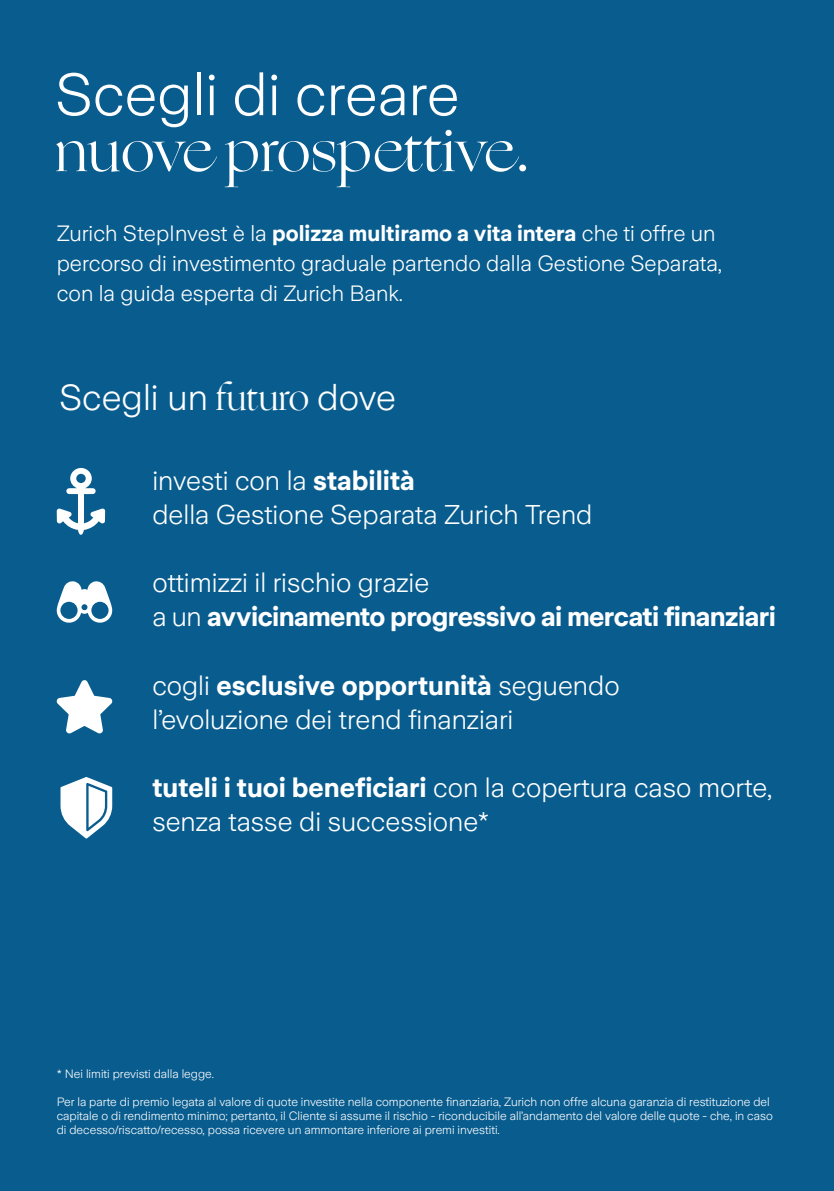
<style>
.page{position:relative;width:834px;height:1191px;background:#fff}
.page>*{position:absolute;margin:0;border:0;box-sizing:border-box;transform-origin:0 0}
.t1{font:59px "Ogg";color:#fff}
.t2{font:300 59px "Zurich Sans";color:#fff}
.t3{font:300 36px "Zurich Sans";color:#fff}
.t4{font:300 27px/34px "Zurich Sans";color:#fff}
.t5{font:700 27px/34px "Zurich Sans";letter-spacing:-.02em;color:#fff}
.t6{font:300 22px/30px "Zurich Sans";color:#fff}
.t7{font:300 12px/14px "Zurich Sans";color:#fff}
.s1{font-weight:700}
.s2{font-family:"Ogg";font-weight:400}
.s3{font-weight:300}
</style>
<div class="page">
<div style="left:0;top:0;width:833px;height:1191px;background:#085c8e"></div>
<svg style="left:60px;top:777px;width:52px;height:61px"></svg>
<svg style="left:56px;top:581px;width:57px;height:42px"></svg>
<svg style="left:57px;top:468px;width:48px;height:67px"></svg>
<svg style="left:57px;top:680px;width:55px;height:53px"></svg>
<h1 class="t2" style="left:55px;top:63px;width:406px">Scegli di creare</h1>
<h1 class="t1" style="left:55px;top:112px;width:476px">nuove prospettive.</h1>
<h3 class="t6" style="left:57px;top:219px;width:666px">Zurich StepInvest è la <span class="s1">polizza multiramo a vita intera</span> che ti offre un percorso di investimento graduale partendo dalla Gestione Separata, con la guida esperta di Zurich Bank.</h3>
<h2 class="t3" style="left:59px;top:378px;width:338px">Scegli un <span class="s2">futuro</span> dove</h2>
<h3 class="t4" style="left:152px;top:464px;width:441px">investi con la <span class="s1">stabilità<br></span>della Gestione Separata Zurich Trend</h3>
<h3 class="t5" style="left:152px;top:567px;width:625px"><span class="s3">ottimizzi il rischio grazie<br>a un</span> avvicinamento progressivo ai mercati finanziari</h3>
<h3 class="t4" style="left:152px;top:668px;width:468px">cogli <span class="s1">esclusive opportunità</span> seguendo l’evoluzione dei trend finanziari</h3>
<h3 class="t4" style="left:152px;top:770px;width:621px"><span class="s1">tuteli i tuoi beneficiari</span> con la copertura caso morte, senza tasse di successione*</h3>
<p class="t7" style="left:57px;top:1067px;width:159px">* Nei limiti previsti dalla legge.</p>
<p class="t7" style="left:57px;top:1095px;width:717px">Per la parte di premio legata al valore di quote investite nella componente finanziaria, Zurich non offre alcuna garanzia di restituzione del capitale o di rendimento minimo; pertanto, il Cliente si assume il rischio - riconducibile all’andamento del valore delle quote - che, in caso di decesso/riscatto/recesso, possa ricevere un ammontare inferiore ai premi investiti.</p>
</div>
